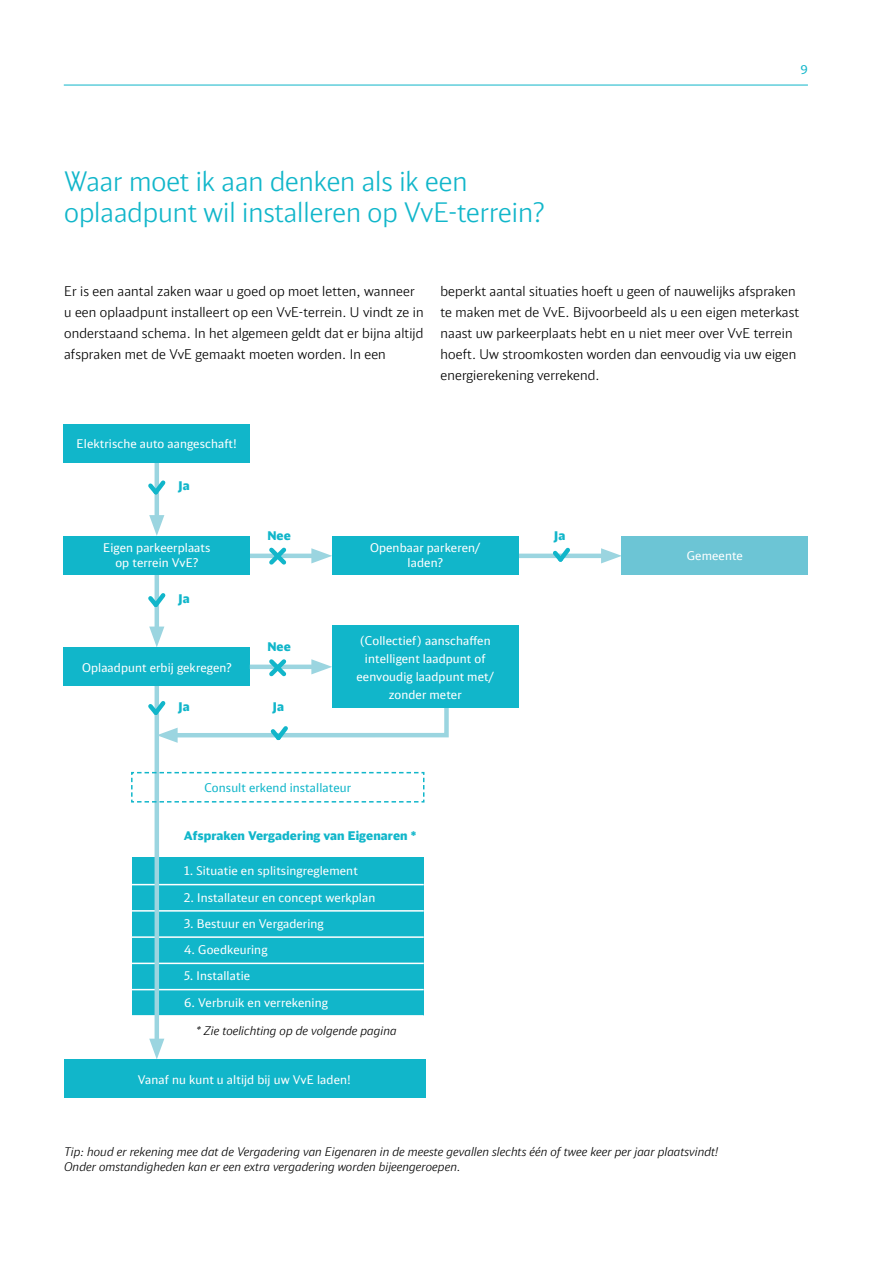
<style>
.page{position:relative;width:893px;height:1263px;background:#fff}
.page>*{position:absolute;margin:0;border:0;box-sizing:border-box;transform-origin:0 0}
.t1{font:300 27px/31.5px "DB Head";color:#11b6ca}
.t2{font:300 13.5px/21px "DB Head";letter-spacing:.01em;color:#000}
.t3{font:12px/18px "DB Head";letter-spacing:.01em;color:#fff;text-align:center}
.t4{font:italic 300 12px/15px "DB Head";letter-spacing:.01em;color:#000}
.t5{font:900 12px "DB Head";letter-spacing:.01em;color:#11b6ca}
.t6{font:12px "DB Head";letter-spacing:.01em;color:#11b6ca}
</style>
<div class="page">
<hr style="left:64px;top:85px;width:744px;height:1px;background:#11b6ca">
<div style="left:132px;top:857px;width:292px;height:158px;background:#11b6ca"></div>
<hr style="left:132px;top:884px;width:292px;height:1px;background:#fff">
<hr style="left:132px;top:910px;width:292px;height:2px;background:#fff">
<hr style="left:132px;top:936px;width:292px;height:2px;background:#fff">
<hr style="left:132px;top:963px;width:292px;height:1px;background:#fff">
<hr style="left:132px;top:989px;width:292px;height:1px;background:#fff">
<hr style="left:155px;top:574px;width:4px;height:61px;background:#9bd5e0">
<svg style="left:149px;top:626px;width:15px;height:21px"></svg>
<hr style="left:518px;top:554px;width:91px;height:4px;background:#9bd5e0">
<svg style="left:601px;top:548px;width:21px;height:15px"></svg>
<hr style="left:250px;top:554px;width:70px;height:4px;background:#9bd5e0">
<svg style="left:311px;top:548px;width:21px;height:15px"></svg>
<hr style="left:155px;top:462px;width:4px;height:61px;background:#9bd5e0">
<svg style="left:149px;top:515px;width:15px;height:21px"></svg>
<hr style="left:155px;top:686px;width:4px;height:361px;background:#9bd5e0">
<svg style="left:149px;top:1039px;width:15px;height:20px"></svg>
<div style="left:64px;top:424px;width:186px;height:38px;background:#11b6ca"></div>
<div style="left:64px;top:1059px;width:361px;height:39px;background:#11b6ca"></div>
<div style="left:64px;top:648px;width:186px;height:38px;background:#11b6ca"></div>
<svg style="left:131px;top:771px;width:294px;height:32px"></svg>
<div style="left:332px;top:625px;width:186px;height:83px;background:#11b6ca"></div>
<div style="left:64px;top:536px;width:186px;height:38px;background:#11b6ca"></div>
<div style="left:332px;top:536px;width:186px;height:38px;background:#11b6ca"></div>
<div style="left:622px;top:536px;width:186px;height:38px;background:#6cc5d5"></div>
<svg style="left:265px;top:547px;width:25px;height:18px"></svg>
<svg style="left:148px;top:589px;width:18px;height:22px"></svg>
<svg style="left:148px;top:476px;width:18px;height:23px"></svg>
<svg style="left:549px;top:547px;width:25px;height:15px"></svg>
<svg style="left:148px;top:659px;width:301px;height:85px"></svg>
<h1 class="t1" style="left:64px;top:165px;width:482px">Waar moet ik aan denken als ik een oplaadpunt wil installeren op VvE-terrein?</h1>
<p class="t6" style="left:800px;top:62px;width:9px">9</p>
<p class="t2" style="left:64px;top:280px;width:361px">Er is een aantal zaken waar u goed op moet letten, wanneer u een oplaadpunt installeert op een VvE-terrein. U vindt ze in onderstaand schema. In het algemeen geldt dat er bijna altijd afspraken met de VvE gemaakt moeten worden. In een</p>
<p class="t2" style="left:441px;top:280px;width:360px">beperkt aantal situaties hoeft u geen of nauwelijks afspraken te maken met de VvE. Bijvoorbeeld als u een eigen meterkast naast uw parkeerplaats hebt en u niet meer over VvE terrein hoeft. Uw stroomkosten worden dan eenvoudig via uw eigen energierekening verrekend.</p>
<p class="t3" style="left:77px;top:434px;width:162px">Elektrische auto aangeschaft!</p>
<p class="t5" style="left:179px;top:478px;width:13px">Ja</p>
<p class="t5" style="left:268px;top:527px;width:25px">Nee</p>
<p class="t5" style="left:554px;top:527px;width:13px">Ja</p>
<p class="t3" style="left:103px;top:540px;width:109px;line-height:15px">Eigen parkeerplaats op terrein VvE?</p>
<p class="t3" style="left:370px;top:540px;width:112px;line-height:15px">Openbaar parkeren/ laden?</p>
<p class="t3" style="left:687px;top:546px;width:58px">Gemeente</p>
<p class="t5" style="left:179px;top:591px;width:13px">Ja</p>
<p class="t3" style="left:82px;top:658px;width:151px">Oplaadpunt erbij gekregen?</p>
<p class="t5" style="left:268px;top:639px;width:25px">Nee</p>
<p class="t5" style="left:179px;top:699px;width:13px">Ja</p>
<p class="t5" style="left:273px;top:699px;width:13px">Ja</p>
<p class="t3" style="left:356px;top:631px;width:139px">(Collectief) aanschaffen intelligent laadpunt of eenvoudig laadpunt met/ zonder meter</p>
<p class="t6" style="left:204px;top:780px;width:148px">Consult erkend installateur</p>
<p class="t5" style="left:184px;top:828px;width:234px">Afspraken Vergadering van Eigenaren *</p>
<p class="t3" style="left:184px;top:862px;width:175px">1. Situatie en splitsingreglement</p>
<p class="t3" style="left:184px;top:888px;width:193px">2. Installateur en concept werkplan</p>
<p class="t3" style="left:184px;top:914px;width:141px">3. Bestuur en Vergadering</p>
<p class="t3" style="left:184px;top:940px;width:85px">4. Goedkeuring</p>
<p class="t3" style="left:184px;top:967px;width:67px">5. Installatie</p>
<p class="t3" style="left:184px;top:993px;width:145px">6. Verbruik en verrekening</p>
<p class="t4" style="left:196px;top:1023px;width:202px">* Zie toelichting op de volgende pagina</p>
<p class="t3" style="left:138px;top:1070px;width:215px">Vanaf nu kunt u altijd bij uw VvE laden!</p>
<p class="t4" style="left:64px;top:1144px;width:655px">Tip: houd er rekening mee dat de Vergadering van Eigenaren in de meeste gevallen slechts één of twee keer per jaar plaatsvindt!<br>Onder omstandigheden kan er een extra vergadering worden bijeengeroepen.</p>
</div>
